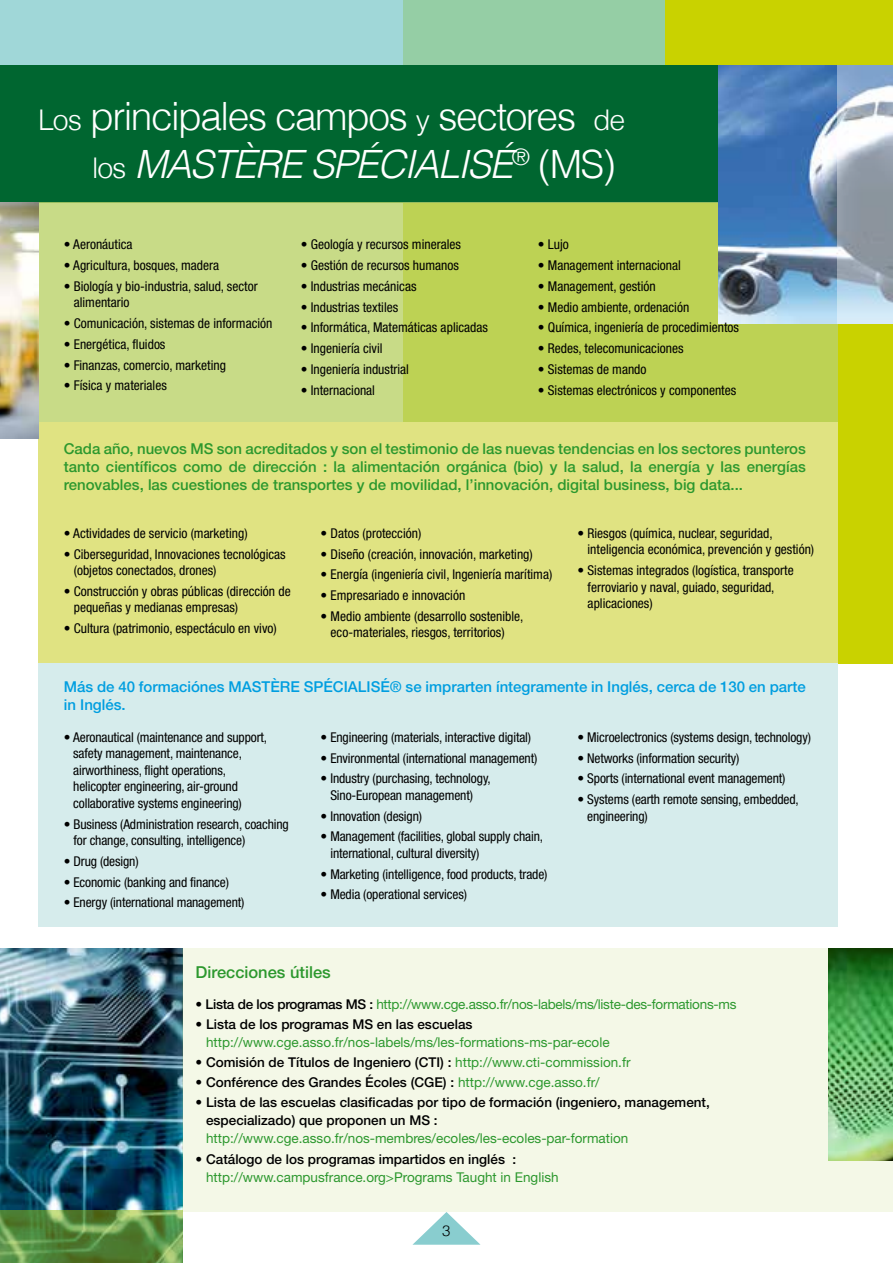
<style>
.page{position:relative;width:893px;height:1263px;background:#fff}
.page>*{position:absolute;margin:0;border:0;box-sizing:border-box;transform-origin:0 0}
.t1{font:300 39px/48px "Helvetica";letter-spacing:-.04em;color:#fff}
.t2{font:italic 300 39px "Helvetica";color:#fff}
.t3{font:500 16.5px "Helvetica Neue";color:#2c982e}
.t4{font:500 15px/18px "Helvetica Neue";color:#2c982e;text-align:justify}
.t5{font:500 15px/18px "Helvetica Neue";color:#009ee0}
.t6{font:300 15px "Helvetica";color:#000}
.t7{font:condensed 13.5px/16.5px "Helvetica Neue";color:#000}
.t8{font:500 13.5px/18px "Helvetica Neue";color:#000}
.t9{font:13.5px "Helvetica Neue";color:#2c982e}
.t10{font:13.5px "Helvetica Neue";letter-spacing:-.02em;color:#2c982e}
.s1{font-size:28.5px}
.s2{font-style:italic}
.s3{font-weight:500;color:#000}
.s4{font-weight:400;color:#2c982e}
</style>
<div class="page">
<div style="left:404px;top:0;width:489px;height:663px;background:#c9d200"></div>
<div style="left:0;top:65px;width:719px;height:137px;background:#006630"></div>
<svg style="left:38px;top:202px;width:800px;height:220px;background:#c2d66d"></svg>
<img style="left:719px;top:65px;width:119px;height:258px">
<svg style="left:838px;top:65px;width:55px;height:258px;background:#a9b6c4"></svg>
<div style="left:38px;top:422px;width:800px;height:241px;background:#e0e382"></div>
<div style="left:38px;top:663px;width:800px;height:264px;background:#d6ecec"></div>
<img style="left:0;top:948px;width:183px;height:263px">
<svg style="left:183px;top:948px;width:710px;height:264px;background:#e8f2dc"></svg>
<svg style="left:412px;top:1212px;width:68px;height:33px"></svg>
<svg style="left:0;top:0;width:665px;height:65px;background:#9bd3c4"></svg>
<img style="left:0;top:202px;width:38px;height:236px">
<svg style="left:0;top:1211px;width:183px;height:52px;background:#5e8d41"></svg>
<h1 class="t1" style="left:92px;top:90px;width:535px;text-indent:-54px"><span class="s1">Los</span> principales campos <span class="s1">y</span> sectores <span class="s1">de los</span> <span class="s2">MASTÈRE</span></h1>
<h1 class="t2" style="left:311px;top:134px;width:22px">SPÉCIALISÉ</h1>
<h1 class="t1" style="left:512px;top:138px;width:106px"><sup>®</sup> (MS)</h1>
<p class="t7" style="left:64px;top:236px;width:70px">• Aeronáutica</p>
<p class="t7" style="left:64px;top:257px;width:157px">• Agricultura, bosques, madera</p>
<p class="t7" style="left:74px;top:278px;width:185px;text-indent:-10px">• Biología y bio-industria, salud, sector alimentario</p>
<p class="t7" style="left:64px;top:315px;width:210px">• Comunicación, sistemas de información</p>
<p class="t7" style="left:64px;top:336px;width:103px">• Energética, fluidos</p>
<p class="t7" style="left:64px;top:357px;width:164px">• Finanzas, comercio, marketing</p>
<p class="t7" style="left:64px;top:377px;width:105px">• Física y materiales</p>
<p class="t7" style="left:301px;top:236px;width:162px">• Geología y recursos minerales</p>
<p class="t7" style="left:301px;top:257px;width:160px">• Gestión de recursos humanos</p>
<p class="t7" style="left:301px;top:278px;width:117px">• Industrias mecánicas</p>
<p class="t7" style="left:301px;top:299px;width:99px">• Industrias textiles</p>
<p class="t7" style="left:301px;top:319px;width:189px">• Informática, Matemáticas aplicadas</p>
<p class="t7" style="left:301px;top:340px;width:83px">• Ingeniería civil</p>
<p class="t7" style="left:301px;top:361px;width:110px">• Ingeniería industrial</p>
<p class="t7" style="left:301px;top:382px;width:76px">• Internacional</p>
<p class="t7" style="left:538px;top:236px;width:32px">• Lujo</p>
<p class="t7" style="left:538px;top:257px;width:145px">• Management internacional</p>
<p class="t7" style="left:538px;top:278px;width:119px">• Management, gestión</p>
<p class="t7" style="left:538px;top:298px;width:153px">• Medio ambiente, ordenación</p>
<p class="t7" style="left:538px;top:319px;width:203px">• Química, ingeniería de procedimientos</p>
<p class="t7" style="left:538px;top:340px;width:147px">• Redes, telecomunicaciones</p>
<p class="t7" style="left:538px;top:361px;width:110px">• Sistemas de mando</p>
<p class="t7" style="left:538px;top:381px;width:200px">• Sistemas electrónicos y componentes</p>
<p class="t4" style="left:64px;top:439px;width:744px">Cada año, nuevos MS son acreditados y son el testimonio de las nuevas tendencias en los sectores punteros tanto científicos como de dirección : la alimentación orgánica (bio) y la salud, la energía y las energías renovables, las cuestiones de transportes y de movilidad, l’innovación, digital business, big data...</p>
<p class="t7" style="left:64px;top:525px;width:185px">• Actividades de servicio (marketing)</p>
<p class="t7" style="left:74px;top:545px;width:213px;text-indent:-10px">• Ciberseguridad, Innovaciones tecnológicas (objetos conectados, drones)</p>
<p class="t7" style="left:74px;top:583px;width:218px;text-indent:-10px">• Construcción y obras públicas (dirección de pequeñas y medianas empresas)</p>
<p class="t7" style="left:64px;top:620px;width:214px">• Cultura (patrimonio, espectáculo en vivo)</p>
<p class="t7" style="left:321px;top:525px;width:102px">• Datos (protección)</p>
<p class="t7" style="left:321px;top:545px;width:214px">• Diseño (creación, innovación, marketing)</p>
<p class="t7" style="left:321px;top:566px;width:233px">• Energía (ingeniería civil, Ingeniería marítima)</p>
<p class="t7" style="left:321px;top:587px;width:146px">• Empresariado e innovación</p>
<p class="t7" style="left:331px;top:608px;width:194px;text-indent:-10px">• Medio ambiente (desarrollo sostenible, eco-materiales, riesgos, territorios)</p>
<p class="t7" style="left:587px;top:525px;width:228px;text-indent:-10px">• Riesgos (química, nuclear, seguridad, inteligencia económica, prevención y gestión)</p>
<p class="t7" style="left:587px;top:562px;width:208px;text-indent:-10px">• Sistemas integrados (logística, transporte ferroviario y naval, guiado, seguridad, aplicaciones)</p>
<p class="t5" style="left:64px;top:678px;width:743px">Más de 40 formaciónes MASTÈRE SPÉCIALISÉ® se imprarten íntegramente in Inglés, cerca de 130 en parte in Inglés.</p>
<p class="t7" style="left:73px;top:729px;width:195px;text-indent:-9px">• Aeronautical (maintenance and support, safety management, maintenance, airworthiness, flight operations, helicopter engineering, air-ground collaborative systems engineering)</p>
<p class="t7" style="left:73px;top:816px;width:217px;text-indent:-10px">• Business (Administration research, coaching for change, consulting, intelligence)</p>
<p class="t7" style="left:64px;top:853px;width:76px">• Drug (design)</p>
<p class="t7" style="left:64px;top:874px;width:167px">• Economic (banking and finance)</p>
<p class="t7" style="left:64px;top:894px;width:182px">• Energy (international management)</p>
<p class="t7" style="left:321px;top:729px;width:212px">• Engineering (materials, interactive digital)</p>
<p class="t7" style="left:321px;top:750px;width:218px">• Environmental (international management)</p>
<p class="t7" style="left:330px;top:770px;width:162px;text-indent:-10px">• Industry (purchasing, technology,<br>Sino-European management)</p>
<p class="t7" style="left:321px;top:808px;width:103px">• Innovation (design)</p>
<p class="t7" style="left:330px;top:828px;width:214px;text-indent:-10px">• Management (facilities, global supply chain, international, cultural diversity)</p>
<p class="t7" style="left:321px;top:865px;width:228px">• Marketing (intelligence, food products, trade)</p>
<p class="t7" style="left:321px;top:886px;width:148px">• Media (operational services)</p>
<p class="t7" style="left:577px;top:729px;width:235px">• Microelectronics (systems design, technology)</p>
<p class="t7" style="left:577px;top:749px;width:163px">• Networks (information security)</p>
<p class="t7" style="left:577px;top:770px;width:209px">• Sports (international event management)</p>
<p class="t7" style="left:587px;top:791px;width:213px;text-indent:-10px">• Systems (earth remote sensing, embedded, engineering)</p>
<p class="t3" style="left:196px;top:962px;width:137px">Direcciones útiles</p>
<p class="t10" style="left:196px;top:996px;width:542px"><span class="s3">• Lista de los programas MS :</span> http://www.cge.asso.fr/nos-labels/ms/liste-des-formations-ms</p>
<p class="t8" style="left:196px;top:1015px;width:278px">• Lista de los programas MS en las escuelas</p>
<p class="t9" style="left:206px;top:1034px;width:405px">http://www.cge.asso.fr/nos-labels/ms/les-formations-ms-par-ecole</p>
<p class="t8" style="left:196px;top:1053px;width:436px">• Comisión de Títulos de Ingeniero (CTI) : <span class="s4">http://www.cti-commission.fr</span></p>
<p class="t8" style="left:196px;top:1073px;width:406px">• Conférence des Grandes Écoles (CGE) : <span class="s4">http://www.cge.asso.fr/</span></p>
<p class="t8" style="left:206px;top:1093px;width:505px;text-indent:-11px">• Lista de las escuelas clasificadas por tipo de formación (ingeniero, management, especializado) que proponen un MS :</p>
<p class="t9" style="left:206px;top:1130px;width:424px">http://www.cge.asso.fr/nos-membres/ecoles/les-ecoles-par-formation</p>
<p class="t8" style="left:196px;top:1150px;width:322px">• Catálogo de los programas impartidos en inglés :</p>
<p class="t9" style="left:206px;top:1169px;width:354px">http://www.campusfrance.org&gt;Programs Taught in English</p>
<p class="t6" style="left:442px;top:1218px;width:10px">3</p>
</div>
